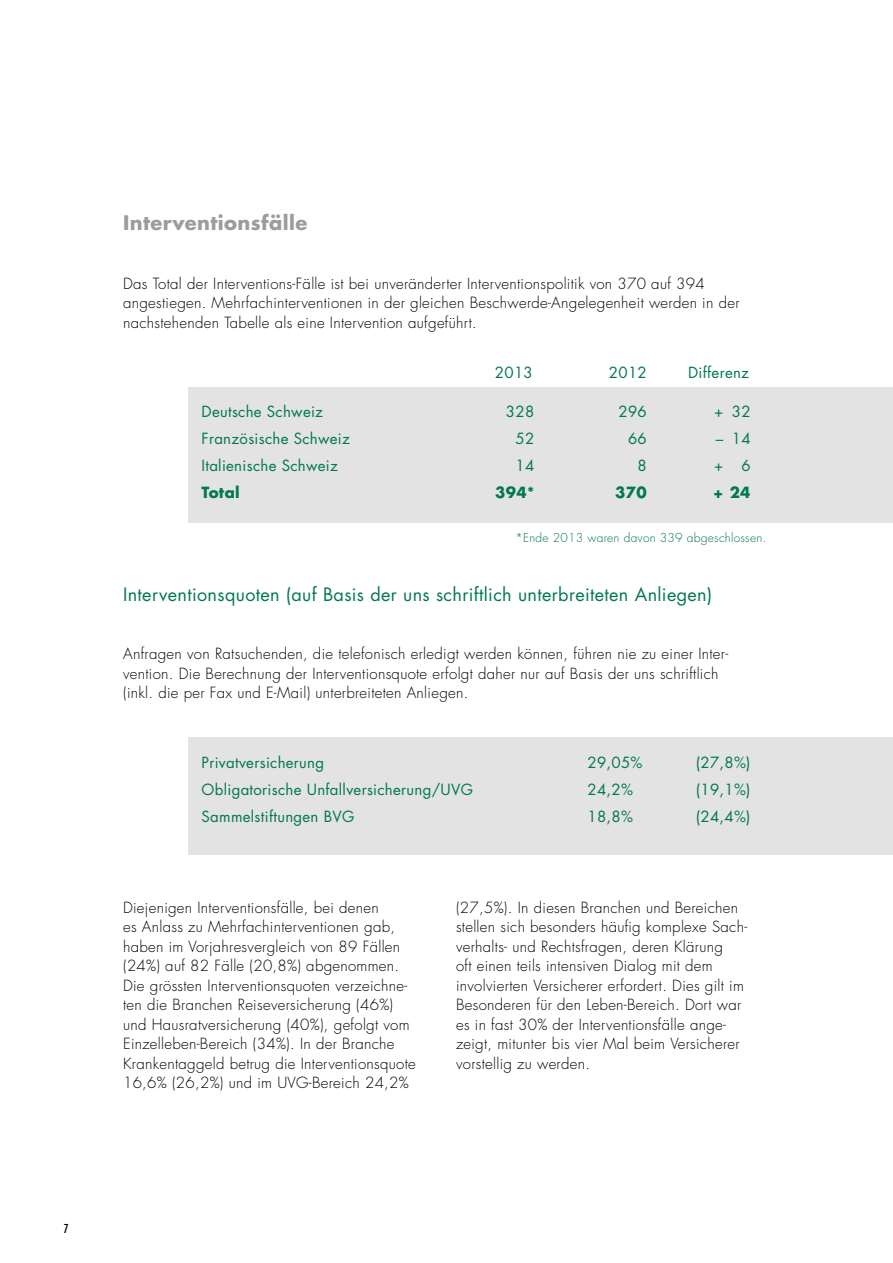
<style>
.page{position:relative;width:893px;height:1263px;background:#fff}
.page>*{position:absolute;margin:0;border:0;box-sizing:border-box;transform-origin:0 0}
.t1{font:700 19.5px "Futura";letter-spacing:.02em;color:#9c9c9d}
.t2{font:18px "Futura";letter-spacing:.02em;color:#007852}
.t3{font:300 15px/19.5px "Futura";letter-spacing:.02em;color:#000}
.t4{font:15px "Futura";letter-spacing:.02em;color:#007852}
.t5{font:700 15px "Futura";letter-spacing:.02em;color:#007852}
.t6{font:300 12px "Futura";letter-spacing:.02em;color:#007852}
.t7{font:condensed 12px "Futura";color:#000}
</style>
<div class="page">
<div style="left:189px;top:387px;width:704px;height:136px;background:#e3e3e3"></div>
<div style="left:189px;top:737px;width:704px;height:117px;background:#e3e3e3"></div>
<p class="t7" style="left:64px;top:1221px;width:6px">7</p>
<h1 class="t1" style="left:123px;top:209px;width:186px">Interventionsfälle</h1>
<p class="t3" style="left:123px;top:274px;width:618px">Das Total der Interventions-Fälle ist bei unveränderter Interventionspolitik von 370 auf 394 angestiegen. Mehrfachinterventionen in der gleichen Beschwerde-Angelegenheit werden in der nachstehenden Tabelle als eine Intervention aufgeführt.</p>
<p class="t4" style="left:495px;top:362px;width:39px">2013</p>
<p class="t4" style="left:609px;top:362px;width:39px">2012</p>
<p class="t4" style="left:688px;top:362px;width:63px">Differenz</p>
<p class="t4" style="left:202px;top:401px;width:123px">Deutsche Schweiz</p>
<p class="t4" style="left:506px;top:401px;width:30px">328</p>
<p class="t4" style="left:618px;top:401px;width:30px">296</p>
<p class="t4" style="left:714px;top:401px;width:38px">+ 32</p>
<p class="t4" style="left:202px;top:428px;width:150px">Französische Schweiz</p>
<p class="t4" style="left:515px;top:428px;width:20px">52</p>
<p class="t4" style="left:628px;top:428px;width:20px">66</p>
<p class="t4" style="left:716px;top:428px;width:36px">– 14</p>
<p class="t4" style="left:202px;top:455px;width:138px">Italienische Schweiz</p>
<p class="t4" style="left:515px;top:455px;width:20px">14</p>
<p class="t4" style="left:638px;top:455px;width:11px">8</p>
<p class="t4" style="left:714px;top:455px;width:38px">+ 6</p>
<p class="t5" style="left:202px;top:482px;width:40px">Total</p>
<p class="t5" style="left:495px;top:482px;width:41px">394*</p>
<p class="t5" style="left:615px;top:482px;width:33px">370</p>
<p class="t5" style="left:713px;top:482px;width:39px">+ 24</p>
<p class="t6" style="left:515px;top:530px;width:252px">*Ende 2013 waren davon 339 abgeschlossen.</p>
<p class="t2" style="left:123px;top:582px;width:591px">Interventionsquoten (auf Basis der uns schriftlich unterbreiteten Anliegen)</p>
<p class="t3" style="left:123px;top:644px;width:607px">Anfragen von Ratsuchenden, die telefonisch erledigt werden können, führen nie zu einer Inter&shy;vention. Die Berechnung der Interventionsquote erfolgt daher nur auf Basis der uns schriftlich (inkl. die per Fax und E-Mail) unterbreiteten Anliegen.</p>
<p class="t4" style="left:202px;top:752px;width:124px">Privatversicherung</p>
<p class="t4" style="left:587px;top:752px;width:57px">29,05%</p>
<p class="t4" style="left:696px;top:752px;width:56px">(27,8%)</p>
<p class="t4" style="left:202px;top:779px;width:273px">Obligatorische Unfallversicherung/UVG</p>
<p class="t4" style="left:587px;top:779px;width:47px">24,2%</p>
<p class="t4" style="left:696px;top:779px;width:56px">(19,1%)</p>
<p class="t4" style="left:202px;top:806px;width:154px">Sammelstiftungen BVG</p>
<p class="t4" style="left:587px;top:806px;width:47px">18,8%</p>
<p class="t4" style="left:696px;top:806px;width:56px">(24,4%)</p>
<p class="t3" style="left:123px;top:898px;width:294px">Diejenigen Interventionsfälle, bei denen<br>es Anlass zu Mehrfachinterventionen gab, haben im Vorjahresvergleich von 89 Fällen (24%) auf 82 Fälle (20,8%) abgenommen.<br>Die grössten Interventionsquoten verzeichne&shy;ten die Branchen Reiseversicherung (46%) und Hausratversicherung (40%), gefolgt vom Einzelleben-Bereich (34%). In der Branche Krankentaggeld betrug die Interventionsquote 16,6% (26,2%) und im UVG-Bereich 24,2%</p>
<p class="t3" style="left:456px;top:898px;width:293px">(27,5%). In diesen Branchen und Bereichen stellen sich besonders häufig komplexe Sach&shy;verhalts- und Rechtsfragen, deren Klärung<br>oft einen teils intensiven Dialog mit dem involvierten Versicherer erfordert. Dies gilt im Besonderen für den Leben-Bereich. Dort war es in fast 30% der Interventionsfälle ange&shy;zeigt, mitunter bis vier Mal beim Versicherer vorstellig zu werden.</p>
</div>
